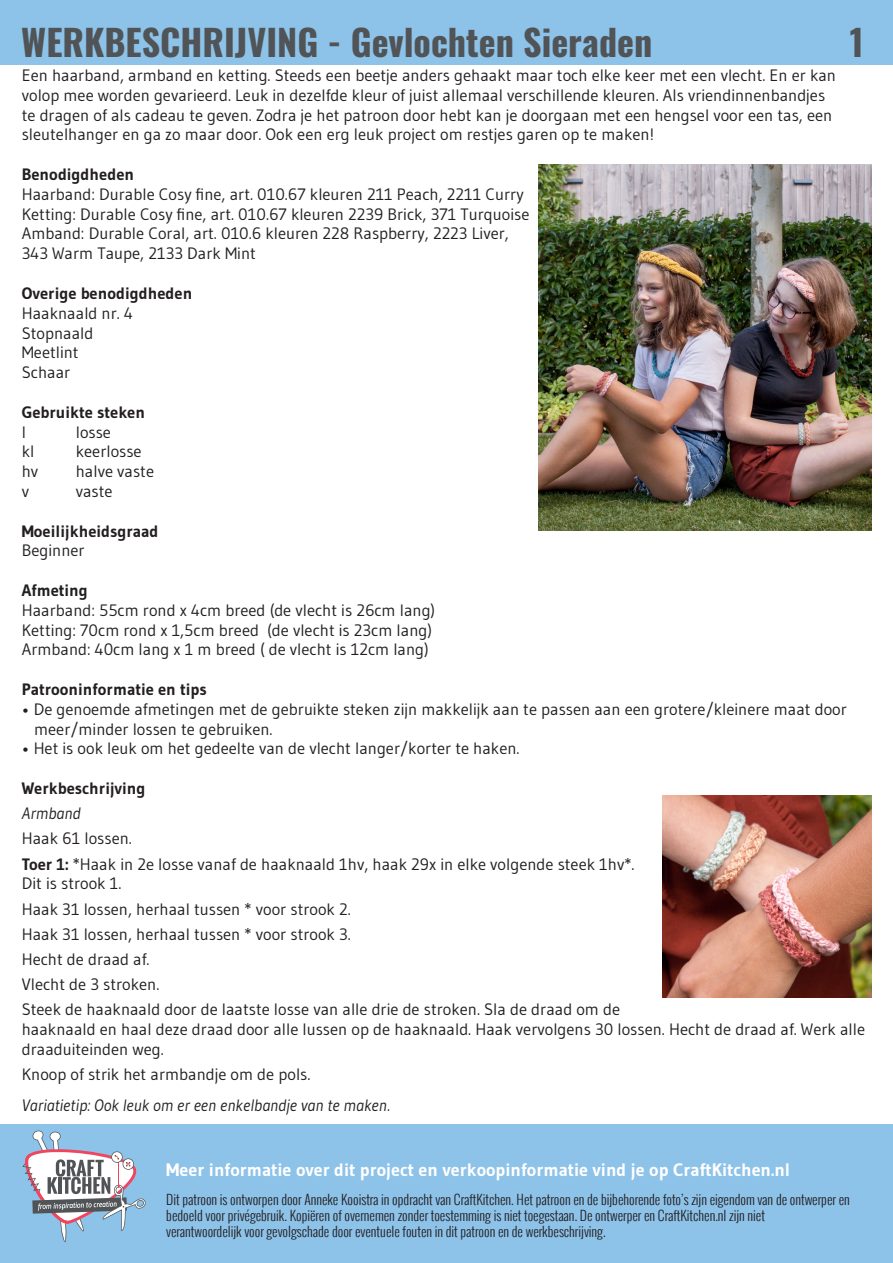
<style>
.page{position:relative;width:893px;height:1263px;background:#fff}
.page>*{position:absolute;margin:0;border:0;box-sizing:border-box;transform-origin:0 0}
.t1{font:700 36px "Oswald";color:#515456}
.t2{font:700 18px "Gudea";color:#fff}
.t3{font:16.5px/19.8px "Gudea";color:#231f20}
.t4{font:700 16.5px "Gudea";color:#231f20}
.t5{font:italic 16.5px "Gudea";color:#231f20}
.t6{font:300 13.5px/16.2px "Oswald";color:#231f20}
.s1{font-weight:700}
</style>
<div class="page">
<div style="left:0;top:1125px;width:893px;height:138px;background:#8dc2e9"></div>
<div style="left:0;top:0;width:893px;height:64px;background:#8dc2e9"></div>
<svg style="left:22px;top:1130px;width:124px;height:112px"></svg>
<img style="left:539px;top:165px;width:332px;height:365px">
<img style="left:663px;top:796px;width:208px;height:202px">
<p class="t1" style="left:21px;top:23px;width:633px">WERKBESCHRIJVING - Gevlochten Sieraden</p>
<p class="t1" style="left:850px;top:23px;width:16px">1</p>
<p class="t3" style="left:22px;top:65px;width:816px">Een haarband, armband en ketting. Steeds een beetje anders gehaakt maar toch elke keer met een vlecht. En er kan volop mee worden gevarieerd. Leuk in dezelfde kleur of juist allemaal verschillende kleuren. Als vriendinnenbandjes te dragen of als cadeau te geven. Zodra je het patroon door hebt kan je doorgaan met een hengsel voor een tas, een sleutelhanger en ga zo maar door. Ook een erg leuk project om restjes garen op te maken!</p>
<p class="t4" style="left:22px;top:164px;width:114px">Benodigdheden</p>
<p class="t3" style="left:22px;top:184px;width:509px">Haarband: Durable Cosy fine, art. 010.67 kleuren 211 Peach, 2211 Curry<br>Ketting: Durable Cosy fine, art. 010.67 kleuren 2239 Brick, 371 Turquoise</p>
<p class="t3" style="left:22px;top:224px;width:489px">Amband: Durable Coral, art. 010.6 kleuren 228 Raspberry, 2223 Liver,<br>343 Warm Taupe, 2133 Dark Mint</p>
<p class="t4" style="left:22px;top:283px;width:172px">Overige benodigdheden</p>
<p class="t3" style="left:22px;top:303px;width:113px">Haaknaald nr. 4</p>
<p class="t3" style="left:22px;top:323px;width:73px">Stopnaald</p>
<p class="t3" style="left:22px;top:342px;width:58px">Meetlint</p>
<p class="t3" style="left:22px;top:362px;width:50px">Schaar</p>
<p class="t4" style="left:22px;top:402px;width:125px">Gebruikte steken</p>
<p class="t3" style="left:22px;top:422px;width:6px">l</p>
<p class="t3" style="left:76px;top:422px;width:37px">losse</p>
<p class="t3" style="left:22px;top:441px;width:14px">kl</p>
<p class="t3" style="left:76px;top:441px;width:67px">keerlosse</p>
<p class="t3" style="left:22px;top:461px;width:18px">hv</p>
<p class="t3" style="left:76px;top:461px;width:80px">halve vaste</p>
<p class="t3" style="left:22px;top:481px;width:9px">v</p>
<p class="t3" style="left:76px;top:481px;width:38px">vaste</p>
<p class="t4" style="left:22px;top:520px;width:138px">Moeilijkheidsgraad</p>
<p class="t3" style="left:22px;top:540px;width:64px">Beginner</p>
<p class="t4" style="left:22px;top:580px;width:68px">Afmeting</p>
<p class="t3" style="left:22px;top:600px;width:415px">Haarband: 55cm rond x 4cm breed (de vlecht is 26cm lang)</p>
<p class="t3" style="left:22px;top:620px;width:412px">Ketting: 70cm rond x 1,5cm breed (de vlecht is 23cm lang)</p>
<p class="t3" style="left:22px;top:639px;width:409px">Armband: 40cm lang x 1 m breed ( de vlecht is 12cm lang)</p>
<p class="t4" style="left:22px;top:679px;width:186px">Patrooninformatie en tips</p>
<p class="t3" style="left:22px;top:699px;width:827px">• De genoemde afmetingen met de gebruikte steken zijn makkelijk aan te passen aan een grotere/kleinere maat door</p>
<p class="t3" style="left:34px;top:719px;width:240px">meer/minder lossen te gebruiken.</p>
<p class="t3" style="left:22px;top:738px;width:499px">• Het is ook leuk om het gedeelte van de vlecht langer/korter te haken.</p>
<p class="t4" style="left:22px;top:778px;width:125px">Werkbeschrijving</p>
<p class="t5" style="left:22px;top:803px;width:61px">Armband</p>
<p class="t3" style="left:22px;top:828px;width:112px">Haak 61 lossen.</p>
<p class="t3" style="left:22px;top:854px;width:614px"><span class="s1">Toer 1:</span> *Haak in 2e losse vanaf de haaknaald 1hv, haak 29x in elke volgende steek 1hv*.</p>
<p class="t3" style="left:22px;top:873px;width:101px">Dit is strook 1.</p>
<p class="t3" style="left:22px;top:899px;width:330px">Haak 31 lossen, herhaal tussen * voor strook 2.</p>
<p class="t3" style="left:22px;top:924px;width:331px">Haak 31 lossen, herhaal tussen * voor strook 3.</p>
<p class="t3" style="left:22px;top:949px;width:129px">Hecht de draad af.</p>
<p class="t3" style="left:22px;top:974px;width:139px">Vlecht de 3 stroken.</p>
<p class="t3" style="left:22px;top:999px;width:845px">Steek de haaknaald door de laatste losse van alle drie de stroken. Sla de draad om de<br>haaknaald en haal deze draad door alle lussen op de haaknaald. Haak vervolgens 30 lossen. Hecht de draad af. Werk alle draaduiteinden weg.</p>
<p class="t3" style="left:22px;top:1064px;width:290px">Knoop of strik het armbandje om de pols.</p>
<p class="t5" style="left:22px;top:1095px;width:370px">Variatietip: Ook leuk om er een enkelbandje van te maken.</p>
<p class="t2" style="left:166px;top:1159px;width:626px">Meer informatie over dit project en verkoopinformatie vind je op CraftKitchen.nl</p>
<p class="t6" style="left:166px;top:1191px;width:685px">Dit patroon is ontworpen door Anneke Kooistra in opdracht van CraftKitchen. Het patroon en de bijbehorende foto’s zijn eigendom van de ontwerper en bedoeld voor privégebruik. Kopiëren of overnemen zonder toestemming is niet toegestaan. De ontwerper en CraftKitchen.nl zijn niet</p>
<p class="t6" style="left:166px;top:1223px;width:441px">verantwoordelijk voor gevolgschade door eventuele fouten in dit patroon en de werkbeschrijving.</p>
</div>
